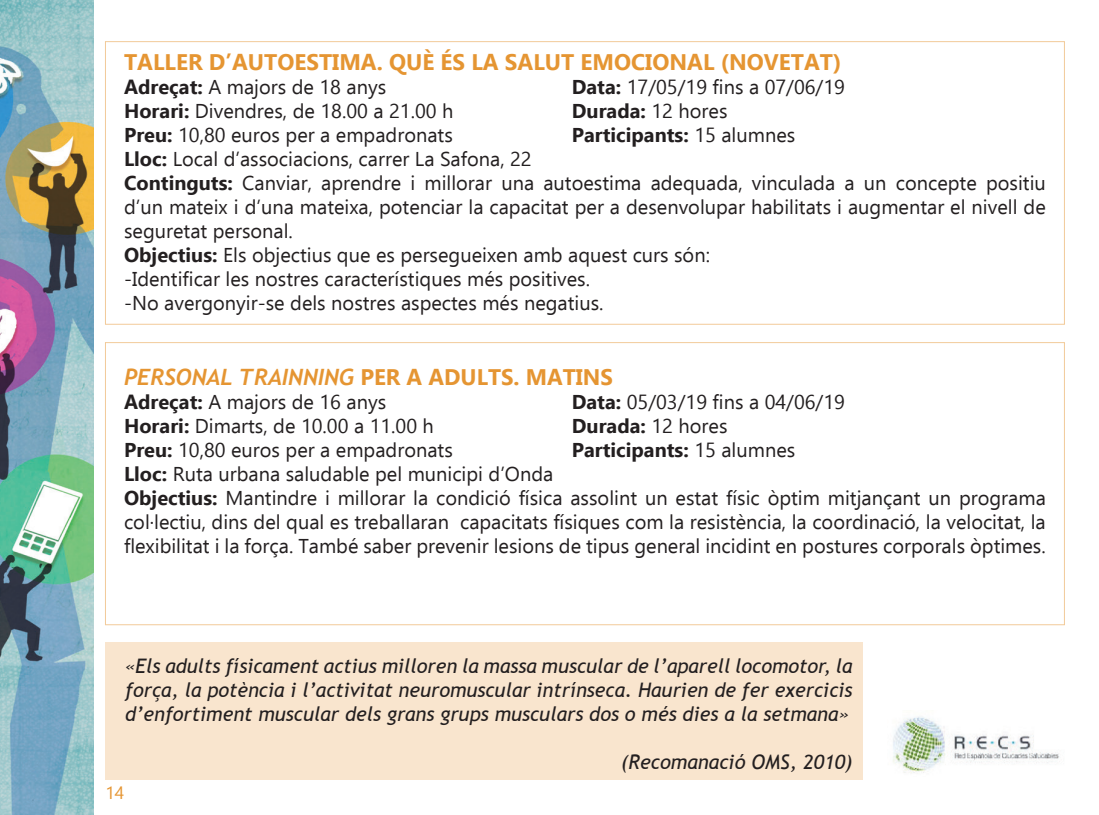
<style>
.page{position:relative;width:1099px;height:815px;background:#fff}
.page>*{position:absolute;margin:0;border:0;box-sizing:border-box;transform-origin:0 0}
.t1{font:700 22.5px "Ebrima";color:#e59532}
.t2{font:italic 700 22.5px "Trebuchet";color:#e59532}
.t3{font:20px/24px "Ebrima";color:#231f20}
.t4{font:italic 20px/24px "Trebuchet MS";color:#231f20;text-align:justify}
.t5{font:700 20px "Ebrima";color:#231f20}
.t6{font:17.5px "Ebrima";color:#e59532}
.s1{font-weight:700}
.s2{font-weight:400}
.s3{font-family:"Ebrima";font-style:normal}
</style>
<div class="page">
<img style="left:0;top:0;width:94px;height:815px">
<div style="left:105px;top:642px;width:757px;height:138px;background:#f9e5ce"></div>
<img style="left:893px;top:716px;width:167px;height:57px">
<p class="t1" style="left:124px;top:45px;width:718px">TALLER D’AUTOESTIMA. QUÈ ÉS LA SALUT EMOCIONAL (NOVETAT)</p>
<p class="t3" style="left:124px;top:74px;width:263px"><span class="s1">Adreçat:</span> A majors de 18 anys</p>
<p class="t3" style="left:572px;top:74px;width:275px"><span class="s1">Data:</span> 17/05/19 fins a 07/06/19</p>
<p class="t3" style="left:124px;top:98px;width:331px"><span class="s1">Horari:</span> Divendres, de 18.00 a 21.00 h</p>
<p class="t5" style="left:572px;top:96px;width:157px">Durada: <span class="s2">12 hores</span></p>
<p class="t3" style="left:124px;top:122px;width:330px"><span class="s1">Preu:</span> 10,80 euros per a empadronats</p>
<p class="t5" style="left:572px;top:120px;width:225px">Participants: <span class="s2">15 alumnes</span></p>
<p class="t3" style="left:124px;top:146px;width:923px"><span class="s1">Lloc:</span> Local d’associacions, carrer La Safona, 22<br><span class="s1">Continguts:</span> Canviar, aprendre i millorar una autoestima adequada, vinculada a un concepte positiu d’un mateix i d’una mateixa, potenciar la capacitat per a desenvolupar habilitats i augmentar el nivell de seguretat personal.<br><span class="s1">Objectius:</span> Els objectius que es persegueixen amb aquest curs són:<br>-Identificar les nostres característiques més positives.<br>-No avergonyir-se dels nostres aspectes més negatius.</p>
<p class="t2" style="left:124px;top:363px;width:490px">PERSONAL TRAINNING <span class="s3">PER A ADULTS. MATINS</span></p>
<p class="t3" style="left:124px;top:389px;width:263px"><span class="s1">Adreçat:</span> A majors de 16 anys</p>
<p class="t3" style="left:572px;top:389px;width:275px"><span class="s1">Data:</span> 05/03/19 fins a 04/06/19</p>
<p class="t3" style="left:124px;top:413px;width:311px"><span class="s1">Horari:</span> Dimarts, de 10.00 a 11.00 h</p>
<p class="t5" style="left:572px;top:411px;width:157px">Durada: <span class="s2">12 hores</span></p>
<p class="t3" style="left:124px;top:437px;width:330px"><span class="s1">Preu:</span> 10,80 euros per a empadronats</p>
<p class="t5" style="left:572px;top:435px;width:225px">Participants: <span class="s2">15 alumnes</span></p>
<p class="t3" style="left:124px;top:461px;width:923px"><span class="s1">Lloc:</span> Ruta urbana saludable pel municipi d’Onda<br><span class="s1">Objectius:</span> Mantindre i millorar la condició física assolint un estat físic òptim mitjançant un programa col·lectiu, dins del qual es treballaran capacitats físiques com la resistència, la coordinació, la velocitat, la flexibilitat i la força. També saber prevenir lesions de tipus general incidint en postures corporals òptimes.</p>
<p class="t4" style="left:125px;top:654px;width:728px">«Els adults físicament actius milloren la massa muscular de l’aparell locomotor, la força, la potència i l’activitat neuromuscular intrínseca. Haurien de fer exercicis d’enfortiment muscular dels grans grups musculars dos o més dies a la setmana»</p>
<p class="t4" style="left:621px;top:750px;width:233px">(Recomanació OMS, 2010)</p>
<p class="t6" style="left:70px;top:781px;width:56px">14 14</p>
</div>
